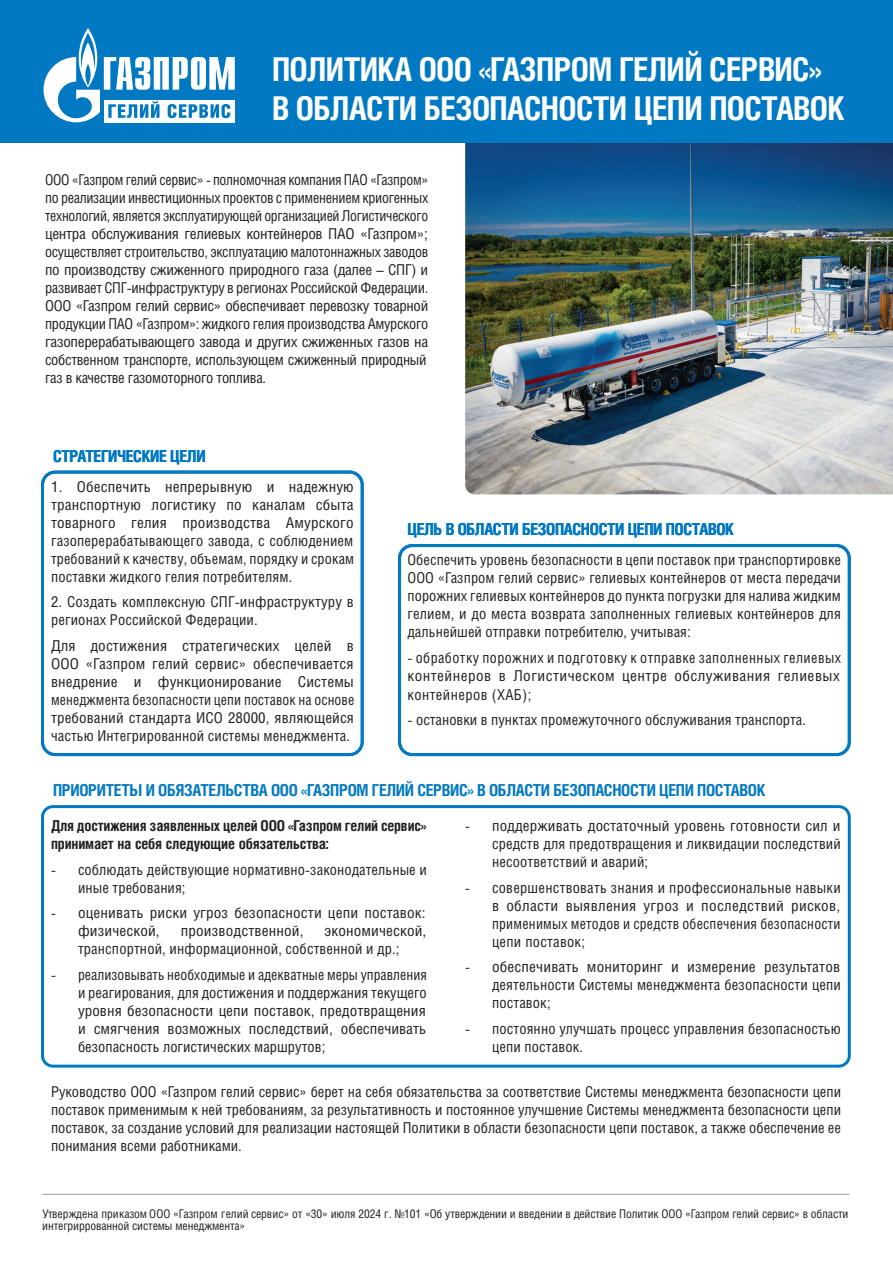
<style>
.page{position:relative;width:893px;height:1263px;background:#fff}
.page>*{position:absolute;margin:0;border:0;box-sizing:border-box;transform-origin:0 0}
.t1{font:700 32.85px/39.3px "Helios Cond C";letter-spacing:-.02em;color:#fff}
.t2{font:700 16.5px "Helios Cond C";letter-spacing:-.02em;color:#0079c2}
.t3{font:15px/18px "Helios Cond C";letter-spacing:.01em;color:#231f20;text-align:justify}
.t4{font:15px/18px "Helios Cond C";letter-spacing:.01em;color:#231f20;text-align:justify;scale:.95 1}
.t5{font:15px/18px "Helios Cond C";letter-spacing:.01em;color:#231f20;text-align:justify;scale:1.05 1}
.t6{font:700 15px/18px "Helios Cond C";letter-spacing:-.01em;color:#231f20}
.t7{font:12px/12px "Helios Cond C";letter-spacing:-.01em;color:#231f20}
</style>
<div class="page">
<img style="left:465px;top:142px;width:428px;height:352px">
<div style="left:0;top:0;width:893px;height:142px;background:#0079c2"></div>
<svg style="left:44px;top:28px;width:191px;height:94px"></svg>
<div style="left:41px;top:805px;width:810px;height:262px;border:3px solid #0079c2;border-radius:11px"></div>
<div style="left:41px;top:471px;width:323px;height:285px;border:3px solid #0079c2;border-radius:13px"></div>
<div style="left:398px;top:544px;width:453px;height:212px;border:3px solid #0079c2;border-radius:13px"></div>
<hr style="left:43px;top:1194px;width:806px;height:1px;background:#a8a9ad">
<h1 class="t1" style="left:272px;top:48px;width:574px">ПОЛИТИКА ООО «ГАЗПРОМ ГЕЛИЙ СЕРВИС»<br>В ОБЛАСТИ БЕЗОПАСНОСТИ ЦЕПИ ПОСТАВОК</h1>
<p class="t4" style="left:45px;top:170px;width:405px">ООО «Газпром гелий сервис» - полномочная компания ПАО «Газпром» по реализации инвестиционных проектов с применением криогенных технологий, является эксплуатирующей организацией Логистического центра обслуживания гелиевых контейнеров ПАО «Газпром»; осуществляет строительство, эксплуатацию малотоннажных заводов по производству сжиженного природного газа (далее – СПГ) и развивает СПГ-инфраструктуру в регионах Российской Федерации.<br>ООО «Газпром гелий сервис» обеспечивает перевозку товарной продукции ПАО «Газпром»: жидкого гелия производства Амурского газоперерабатывающего завода и других сжиженных газов на собственном транспорте, использующем сжиженный природный газ в качестве газомоторного топлива.</p>
<p class="t2" style="left:53px;top:446px;width:154px">СТРАТЕГИЧЕСКИЕ ЦЕЛИ</p>
<p class="t5" style="left:51px;top:477px;width:290px">1. Обеспечить непрерывную и надежную транспортную логистику по каналам сбыта товарного гелия производства Амурского газоперерабатывающего завода, с соблюдением требований к качеству, объемам, порядку и срокам поставки жидкого гелия потребителям.</p>
<p class="t3" style="left:51px;top:593px;width:304px">2. Создать комплексную СПГ-инфраструктуру в регионах Российской Федерации.</p>
<p class="t5" style="left:51px;top:636px;width:290px">Для достижения стратегических целей в ООО «Газпром гелий сервис» обеспечивается внедрение и функционирование Системы менеджмента безопасности цепи поставок на основе требований стандарта ИСО 28000, являющейся частью Интегрированной системы менеджмента.</p>
<p class="t2" style="left:407px;top:519px;width:328px">ЦЕЛЬ В ОБЛАСТИ БЕЗОПАСНОСТИ ЦЕПИ ПОСТАВОК</p>
<p class="t3" style="left:407px;top:551px;width:435px">Обеспечить уровень безопасности в цепи поставок при транспортировке ООО «Газпром гелий сервис» гелиевых контейнеров от места передачи порожних гелиевых контейнеров до пункта погрузки для налива жидким гелием, и до места возврата заполненных гелиевых контейнеров для дальнейшей отправки потребителю, учитывая:</p>
<p class="t3" style="left:407px;top:648px;width:435px">- обработку порожних и подготовку к отправке заполненных гелиевых контейнеров в Логистическом центре обслуживания гелиевых контейнеров (ХАБ);</p>
<p class="t3" style="left:407px;top:711px;width:400px">- остановки в пунктах промежуточного обслуживания транспорта.</p>
<p class="t2" style="left:53px;top:780px;width:714px">ПРИОРИТЕТЫ И ОБЯЗАТЕЛЬСТВА ООО «ГАЗПРОМ ГЕЛИЙ СЕРВИС» В ОБЛАСТИ БЕЗОПАСНОСТИ ЦЕПИ ПОСТАВОК</p>
<p class="t6" style="left:51px;top:816px;width:377px">Для достижения заявленных целей ООО «Газпром гелий сервис» принимает на себя следующие обязательства:</p>
<p class="t3" style="left:78px;top:860px;width:350px;text-indent:-27px">- соблюдать действующие нормативно-законодательные и иные требования;</p>
<p class="t3" style="left:78px;top:904px;width:349px;text-indent:-27px">- оценивать риски угроз безопасности цепи поставок: физической,</p>
<p class="t5" style="left:78px;top:922px;width:333px;text-indent:247px">экономической, транспортной, информационной, собственной и др.;</p>
<p class="t3" style="left:78px;top:965px;width:350px;text-indent:-27px">- реализовывать необходимые и адекватные меры управления и реагирования, для достижения и поддержания текущего уровня безопасности цепи поставок, предотвращения и смягчения возможных последствий, обеспечивать безопасность логистических маршрутов;</p>
<p class="t5" style="left:181px;top:922px;width:118px">производственной,</p>
<p class="t3" style="left:492px;top:817px;width:350px;text-indent:-27px">- поддерживать достаточный уровень готовности сил и средств для предотвращения и ликвидации последствий несоответствий и аварий;</p>
<p class="t3" style="left:492px;top:878px;width:350px;text-indent:-27px">- совершенствовать знания и профессиональные навыки в области выявления угроз и последствий рисков, применимых методов и средств обеспечения безопасности цепи поставок;</p>
<p class="t3" style="left:492px;top:958px;width:350px;text-indent:-27px">- обеспечивать мониторинг и измерение результатов деятельности Системы менеджмента безопасности цепи поставок;</p>
<p class="t3" style="left:492px;top:1019px;width:350px;text-indent:-27px">- постоянно улучшать процесс управления безопасностью цепи поставок.</p>
<p class="t3" style="left:51px;top:1082px;width:791px">Руководство ООО «Газпром гелий сервис» берет на себя обязательства за соответствие Системы менеджмента безопасности цепи поставок применимым к ней требованиям, за результативность и постоянное улучшение Системы менеджмента безопасности цепи поставок, за создание условий для реализации настоящей Политики в области безопасности цепи поставок, а также обеспечение ее понимания всеми работниками.</p>
<p class="t7" style="left:42px;top:1208px;width:808px">Утверждена приказом ООО «Газпром гелий сервис» от «30» июля 2024 г. №101 «Об утверждении и введении в действие Политик ООО «Газпром гелий сервис» в области интегриррованной системы менеджмента»</p>
</div>
